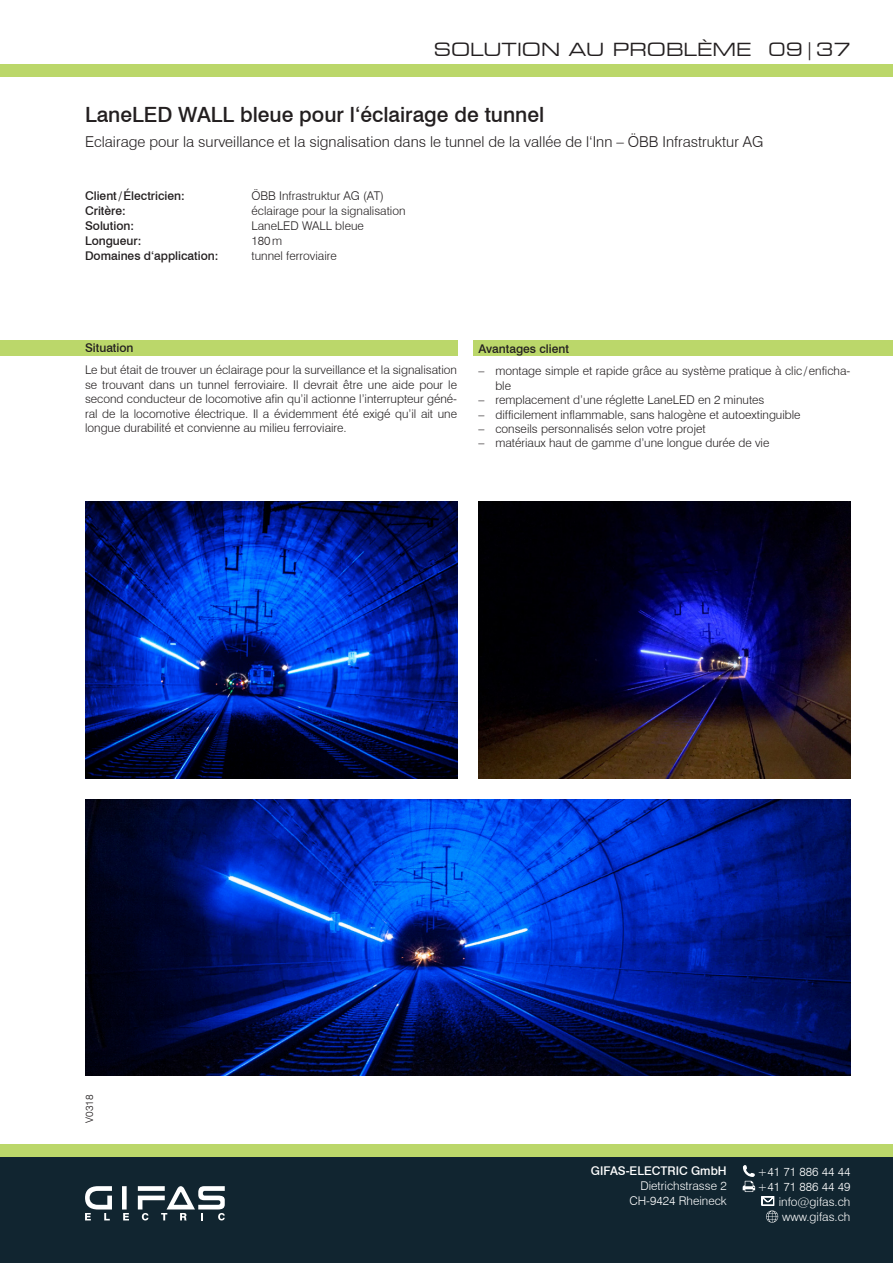
<style>
.page{position:relative;width:893px;height:1263px;background:#fff}
.page>*{position:absolute;margin:0;border:0;box-sizing:border-box;transform-origin:0 0}
.t1{font:500 21px "Swiss 721 BT";color:#231f20}
.t2{font:expanded 18px "Square 721 BT";color:#231f20}
.t3{font:300 15px "Swiss 721 BT";color:#231f20}
.t4{font:300 12px/14.4px "Swiss 721 BT";color:#231f20;text-align:justify}
.Aufzählung{font:500 12px "Swiss 721 BT";color:#231f20}
.t5{font:300 12px/15px "Swiss 721 BT";color:#fff;text-align:right}
.t6{font:500 12px "Swiss 721 BT";color:#fff}
.t7{font:300 10.5px "Swiss 721 BT";color:#231f20}
</style>
<div class="page">
<div style="left:0;top:1157px;width:893px;height:106px;background:#112530"></div>
<div style="left:0;top:1144px;width:893px;height:13px;background:#bbd76a"></div>
<div style="left:0;top:64px;width:893px;height:13px;background:#bbd76a"></div>
<div style="left:122px;top:1186px;width:5px;height:23px;background:#fff"></div>
<svg style="left:85px;top:1186px;width:27px;height:34px"></svg>
<svg style="left:123px;top:1213px;width:6px;height:7px"></svg>
<svg style="left:138px;top:1186px;width:87px;height:34px"></svg>
<svg style="left:743px;top:1165px;width:12px;height:27px"></svg>
<svg style="left:762px;top:1196px;width:16px;height:26px"></svg>
<div style="left:0;top:340px;width:457px;height:16px;background:#bbd76a"></div>
<div style="left:473px;top:340px;width:420px;height:16px;background:#bbd76a"></div>
<img style="left:478px;top:502px;width:372px;height:276px">
<img style="left:85px;top:799px;width:765px;height:277px">
<img style="left:85px;top:502px;width:372px;height:276px">
<h2 class="t2" style="left:434px;top:39px;width:418px">SOLUTION AU PROBLÈME 09|37</h2>
<p class="t1" style="left:85px;top:102px;width:461px">LaneLED WALL bleue pour l‘éclairage de tunnel</p>
<p class="t3" style="left:85px;top:133px;width:680px">Eclairage pour la surveillance et la signalisation dans le tunnel de la vallée de l‘Inn – ÖBB Infrastruktur AG</p>
<p class="Aufzählung" style="left:85px;top:189px;width:101px">Client/Électricien:</p>
<p class="t4" style="left:252px;top:189px;width:134px">ÖBB Infrastruktur AG (AT)</p>
<p class="Aufzählung" style="left:85px;top:204px;width:42px">Critère:</p>
<p class="t4" style="left:252px;top:204px;width:156px">éclairage pour la signalisation</p>
<p class="Aufzählung" style="left:85px;top:219px;width:51px">Solution:</p>
<p class="t4" style="left:252px;top:219px;width:114px">LaneLED WALL bleue</p>
<p class="Aufzählung" style="left:85px;top:234px;width:58px">Longueur:</p>
<p class="t4" style="left:252px;top:234px;width:32px">180m</p>
<p class="Aufzählung" style="left:85px;top:249px;width:135px">Domaines d‘application:</p>
<p class="t4" style="left:252px;top:249px;width:87px">tunnel ferroviaire</p>
<p class="Aufzählung" style="left:85px;top:340px;width:50px">Situation</p>
<p class="t4" style="left:85px;top:363px;width:374px">Le but était de trouver un éclairage pour la surveillance et la signalisation se trouvant dans un tunnel ferroviaire. Il devrait être une aide pour le second conducteur de locomotive afin qu’il actionne l’interrupteur géné&shy;ral de la locomotive électrique. Il a évidemment été exigé qu’il ait une longue durabilité et convienne au milieu ferroviaire.</p>
<p class="Aufzählung" style="left:478px;top:341px;width:92px">Avantages client</p>
<p class="t4" style="left:495px;top:364px;width:357px;text-indent:-17px">– montage simple et rapide grâce au système pratique à clic/enficha&shy;ble</p>
<p class="t4" style="left:478px;top:393px;width:288px">– remplacement d’une réglette LaneLED en 2 minutes</p>
<p class="t4" style="left:478px;top:407px;width:324px">– difficilement inflammable, sans halogène et autoextinguible</p>
<p class="t4" style="left:478px;top:421px;width:229px">– conseils personnalisés selon votre projet</p>
<p class="t4" style="left:478px;top:436px;width:293px">– matériaux haut de gamme d’une longue durée de vie</p>
<p class="t7" style="left:83px;top:1123px;width:30px;rotate:-90deg">V0318</p>
<p class="t6" style="left:591px;top:1164px;width:137px">GIFAS-ELECTRIC GmbH</p>
<p class="t5" style="left:629px;top:1178px;width:99px">Dietrichstrasse 2<br>CH-9424 Rheineck</p>
<p class="t5" style="left:757px;top:1164px;width:95px">+41 71 886 44 44 +41 71 886 44 49 info@gifas.ch www.gifas.ch</p>
</div>
